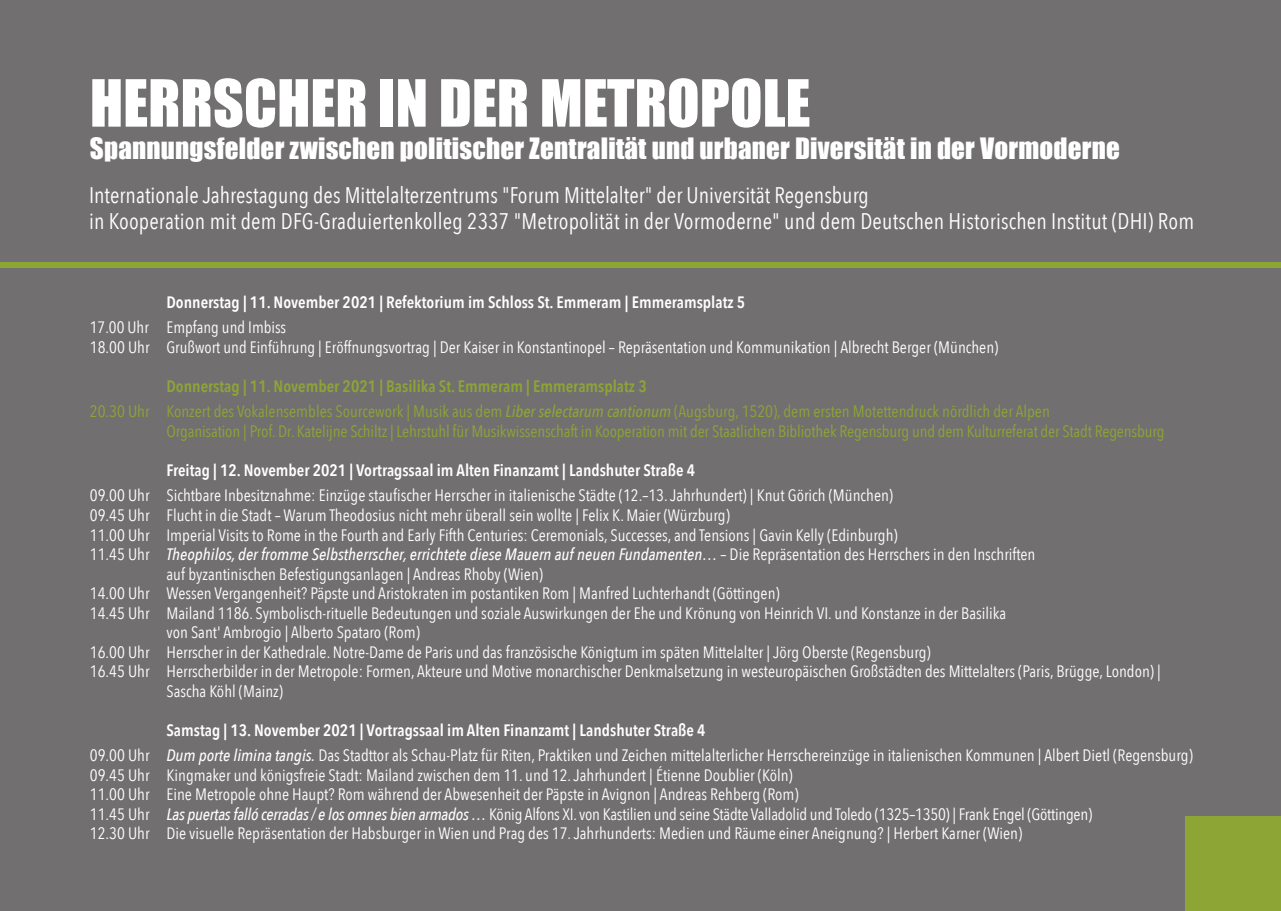
<style>
.page{position:relative;width:1281px;height:911px;background:#fff}
.page>*{position:absolute;margin:0;border:0;box-sizing:border-box;transform-origin:0 0}
.t1{font:60px "Impact";color:#fff}
.t2{font:27px "Impact";letter-spacing:.01em;color:#fff}
.t3{font:22.5px/25.5px "Avenir Next Condensed";letter-spacing:.005em;color:#fff}
.t4{font:16.5px/19.5px "Avenir Next Condensed";color:#fff}
.t5{font:16.5px/25.5px "Avenir Next Condensed";letter-spacing:-.01em;color:#8da535}
.t6{font:600 16.5px "Avenir Next Condensed";color:#fff}
.t7{font:italic 500 16.5px "Avenir Next Condensed";color:#fff}
.s1{font-weight:600}
.s2{font-weight:500;font-style:italic}
.s3{font-weight:400;font-style:normal}
</style>
<div class="page">
<div style="left:0;top:0;width:1280px;height:910px;background:#726f70"></div>
<div style="left:1185px;top:815px;width:95px;height:95px;background:#8da535"></div>
<div style="left:0;top:262px;width:1280px;height:5px;background:#8da535"></div>
<h1 class="t1" style="left:90px;top:79px;width:722px">HERRSCHER IN DER METROPOLE</h1>
<h2 class="t2" style="left:90px;top:137px;width:1031px">Spannungsfelder zwischen politischer Zentralität und urbaner Diversität in der Vormoderne</h2>
<p class="t3" style="left:89px;top:183px;width:1106px">Internationale Jahrestagung des Mittelalterzentrums "Forum Mittelalter" der Universität Regensburg<br>in Kooperation mit dem DFG-Graduiertenkolleg 2337 "Metropolität in der Vormoderne" und dem Deutschen Historischen Institut (DHI) Rom</p>
<p class="t6" style="left:166px;top:291px;width:580px">Donnerstag | 11. November 2021 | Refektorium im Schloss St. Emmeram | Emmeramsplatz 5</p>
<p class="t4" style="left:90px;top:318px;width:909px">17.00 Uhr Empfang und Imbiss<br>18.00 Uhr Grußwort und Einführung | Eröffnungsvortrag | Der Kaiser in Konstantinopel – Repräsentation und Kommunikation | Albrecht Berger (München)</p>
<p class="t5" style="left:90px;top:373px;width:961px;text-indent:77px"><span class="s1">Donnerstag | 11. November 2021 | Basilika St. Emmeram | Emmeramsplatz 3<br></span>20.30 Uhr Konzert des Vokalensembles Sourcework | Musik aus dem <span class="s2">Liber selectarum cantionum</span> (Augsburg, 1520), dem ersten Motettendruck nördlich der Alpen</p>
<p class="t5" style="left:166px;top:418px;width:999px">Organisation | Prof. Dr. Katelijne Schiltz | Lehrstuhl für Musikwissenschaft in Kooperation mit der Staatlichen Bibliothek Regensburg und dem Kulturreferat der Stadt Regensburg</p>
<p class="t6" style="left:166px;top:459px;width:530px">Freitag | 12. November 2021 | Vortragssaal im Alten Finanzamt | Landshuter Straße 4</p>
<p class="t4" style="left:90px;top:486px;width:804px">09.00 Uhr Sichtbare Inbesitznahme: Einzüge staufischer Herrscher in italienische Städte (12.–13. Jahrhundert) | Knut Görich (München)</p>
<p class="t4" style="left:90px;top:505px;width:641px">09.45 Uhr Flucht in die Stadt – Warum Theodosius nicht mehr überall sein wollte | Felix K. Maier (Würzburg)</p>
<p class="t4" style="left:90px;top:525px;width:809px">11.00 Uhr Imperial Visits to Rome in the Fourth and Early Fifth Centuries: Ceremonials, Successes, and Tensions | Gavin Kelly (Edinburgh)</p>
<p class="t7" style="left:90px;top:543px;width:947px"><span class="s3">11.45 Uhr</span> Theophilos, der fromme Selbstherrscher, errichtete diese Mauern auf neuen Fundamenten… <span class="s3">– Die Repräsentation des Herrschers in den Inschriften</span></p>
<p class="t4" style="left:166px;top:564px;width:378px">auf byzantinischen Befestigungsanlagen | Andreas Rhoby (Wien)</p>
<p class="t4" style="left:90px;top:583px;width:691px">14.00 Uhr Wessen Vergangenheit? Päpste und Aristokraten im postantiken Rom | Manfred Luchterhandt (Göttingen)</p>
<p class="t4" style="left:90px;top:603px;width:917px">14.45 Uhr Mailand 1186. Symbolisch-rituelle Bedeutungen und soziale Auswirkungen der Ehe und Krönung von Heinrich VI. und Konstanze in der Basilika</p>
<p class="t4" style="left:166px;top:622px;width:255px">von Sant' Ambrogio | Alberto Spataro (Rom)</p>
<p class="t4" style="left:90px;top:642px;width:842px">16.00 Uhr Herrscher in der Kathedrale. Notre-Dame de Paris und das französische Königtum im späten Mittelalter | Jörg Oberste (Regensburg)</p>
<p class="t4" style="left:90px;top:661px;width:1072px">16.45 Uhr Herrscherbilder in der Metropole: Formen, Akteure und Motive monarchischer Denkmalsetzung in westeuropäischen Großstädten des Mittelalters (Paris, Brügge, London) |</p>
<p class="t4" style="left:166px;top:681px;width:118px">Sascha Köhl (Mainz)</p>
<p class="t4" style="left:90px;top:717px;width:1104px;line-height:25.5px;text-indent:77px"><span class="s1">Samstag | 13. November 2021 | Vortragssaal im Alten Finanzamt | Landshuter Straße 4<br></span>09.00 Uhr <span class="s2">Dum porte limina tangis.</span> Das Stadttor als Schau-Platz für Riten, Praktiken und Zeichen mittelalterlicher Herrschereinzüge in italienischen Kommunen | Albert Dietl (Regensburg)</p>
<p class="t4" style="left:90px;top:765px;width:1003px">09.45 Uhr Kingmaker und königsfreie Stadt: Mailand zwischen dem 11. und 12. Jahrhundert | Étienne Doublier (Köln)<br>11.00 Uhr Eine Metropole ohne Haupt? Rom während der Abwesenheit der Päpste in Avignon | Andreas Rehberg (Rom)<br>11.45 Uhr <span class="s2">Las puertas falló cerradas / e los omnes bien armados …</span> König Alfons XI. von Kastilien und seine Städte Valladolid und Toledo (1325–1350) | Frank Engel (Göttingen)<br>12.30 Uhr Die visuelle Repräsentation der Habsburger in Wien und Prag des 17. Jahrhunderts: Medien und Räume einer Aneignung? | Herbert Karner (Wien)</p>
</div>
